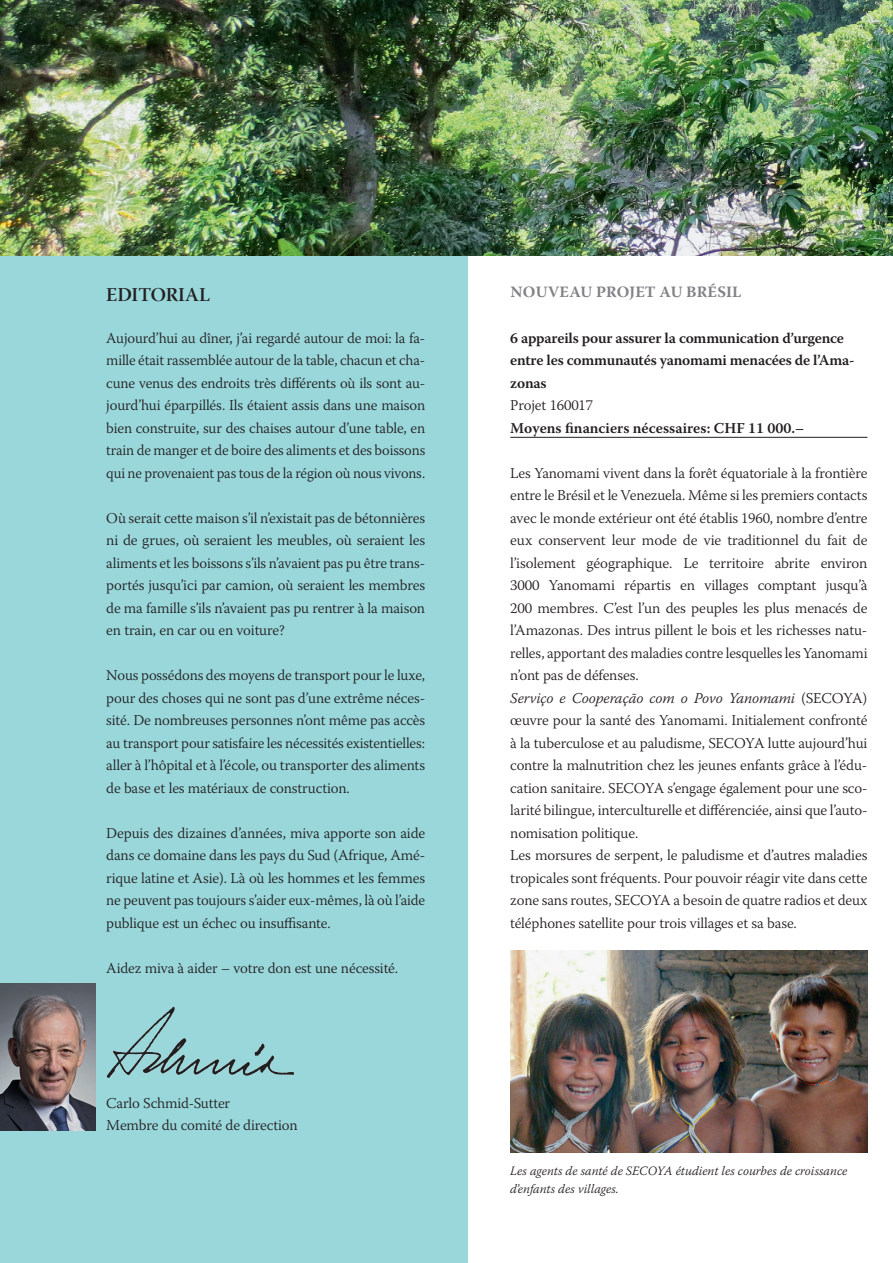
<style>
.page{position:relative;width:893px;height:1263px;background:#fff}
.page>*{position:absolute;margin:0;border:0;box-sizing:border-box;transform-origin:0 0}
.t1{font:19.5px "Warnock Pro Semibold Subh";color:#231f20}
.t2{font:700 15.75px "Warnock Pro";letter-spacing:.01em;color:#808285}
.t3{font:300 15px/22.5px "Warnock Pro";letter-spacing:-.01em;color:#231f20;text-align:justify}
.t4{font:600 15px/22.5px "Warnock Pro";letter-spacing:-.015em;color:#231f20}
.t5{font:italic 300 12.75px/18px "Warnock Pro";color:#231f20}
.s1{font-style:italic}
</style>
<div class="page">
<div style="left:0;top:249px;width:468px;height:1014px;background:#99d7db"></div>
<img style="left:0;top:0;width:893px;height:255px">
<img style="left:106px;top:1007px;width:187px;height:71px">
<img style="left:0;top:983px;width:96px;height:147px">
<img style="left:510px;top:950px;width:357px;height:203px">
<hr style="left:510px;top:437px;width:357px;height:1px;background:#231f20">
<h1 class="t1" style="left:106px;top:283px;width:105px">EDITORIAL</h1>
<p class="t3" style="left:106px;top:326px;width:320px">Aujourd’hui au dîner, j’ai regardé autour de moi: la fa&shy;mille était rassemblée autour de la table, chacun et cha&shy;cune venus des endroits très différents où ils sont au&shy;jourd’hui éparpillés. Ils étaient assis dans une maison bien construite, sur des chaises autour d’une table, en train de manger et de boire des aliments et des boissons qui ne provenaient pas tous de la région où nous vivons.</p>
<p class="t3" style="left:106px;top:506px;width:320px">Où serait cette maison s’il n’existait pas de bétonnières ni de grues, où seraient les meubles, où seraient les aliments et les boissons s’ils n’avaient pas pu être trans&shy;portés jusqu’ici par camion, où seraient les membres de ma famille s’ils n’avaient pas pu rentrer à la maison en train, en car ou en voiture?</p>
<p class="t3" style="left:106px;top:664px;width:320px">Nous possédons des moyens de transport pour le luxe, pour des choses qui ne sont pas d’une extrême néces&shy;sité. De nombreuses personnes n’ont même pas accès au transport pour satisfaire les nécessités existentielles: aller à l’hôpital et à l’école, ou transporter des aliments de base et les matériaux de construction.</p>
<p class="t3" style="left:106px;top:821px;width:320px">Depuis des dizaines d’années, miva apporte son aide dans ce domaine dans les pays du Sud (Afrique, Amé&shy;rique latine et Asie). Là où les hommes et les femmes ne peuvent pas toujours s’aider eux-mêmes, là où l’aide publique est un échec ou insuffisante.</p>
<p class="t3" style="left:106px;top:956px;width:293px">Aidez miva à aider – votre don est une nécessité.</p>
<p class="t3" style="left:106px;top:1091px;width:193px">Carlo Schmid-Sutter<br>Membre du comité de direction</p>
<p class="t2" style="left:510px;top:283px;width:233px">NOUVEAU PROJET AU BRÉSIL</p>
<p class="t4" style="left:510px;top:326px;width:346px">6 appareils pour assurer la communication d’urgence entre les communautés yanomami menacées de l’Ama&shy;zonas</p>
<p class="t3" style="left:510px;top:394px;width:84px">Projet 160017</p>
<p class="t4" style="left:510px;top:416px;width:295px">Moyens financiers nécessaires: CHF 11 000.–</p>
<p class="t3" style="left:510px;top:461px;width:359px;text-align:left">Les Yanomami vivent dans la forêt équatoriale à la frontière entre le Brésil et le Venezuela. Même si les premiers contacts avec le monde extérieur ont été établis 1960, nombre d’entre eux conservent leur mode de vie traditionnel du fait de l’isolement géographique. Le territoire abrite environ 3000 Yanomami répartis en villages comptant jusqu’à 200 membres. C’est l’un des peuples les plus menacés de l’Amazonas. Des intrus pillent le bois et les richesses natu&shy;relles, apportant des maladies contre lesquelles les Yanomami n’ont pas de défenses.<br><span class="s1">Serviço e Cooperação com o Povo Yanomami</span> (SECOYA) œuvre pour la santé des Yanomami. Initialement confronté à la tuberculose et au paludisme, SECOYA lutte aujourd’hui contre la malnutrition chez les jeunes enfants grâce à l’édu&shy;cation sanitaire. SECOYA s’engage également pour une sco&shy;larité bilingue, interculturelle et différenciée, ainsi que l’auto&shy;nomisation politique.<br>Les morsures de serpent, le paludisme et d’autres maladies tropicales sont fréquents. Pour pouvoir réagir vite dans cette zone sans routes, SECOYA a besoin de quatre radios et deux téléphones satellite pour trois villages et sa base.</p>
<p class="t5" style="left:510px;top:1162px;width:339px">Les agents de santé de SECOYA étudient les courbes de croissance d’enfants des villages.</p>
</div>
